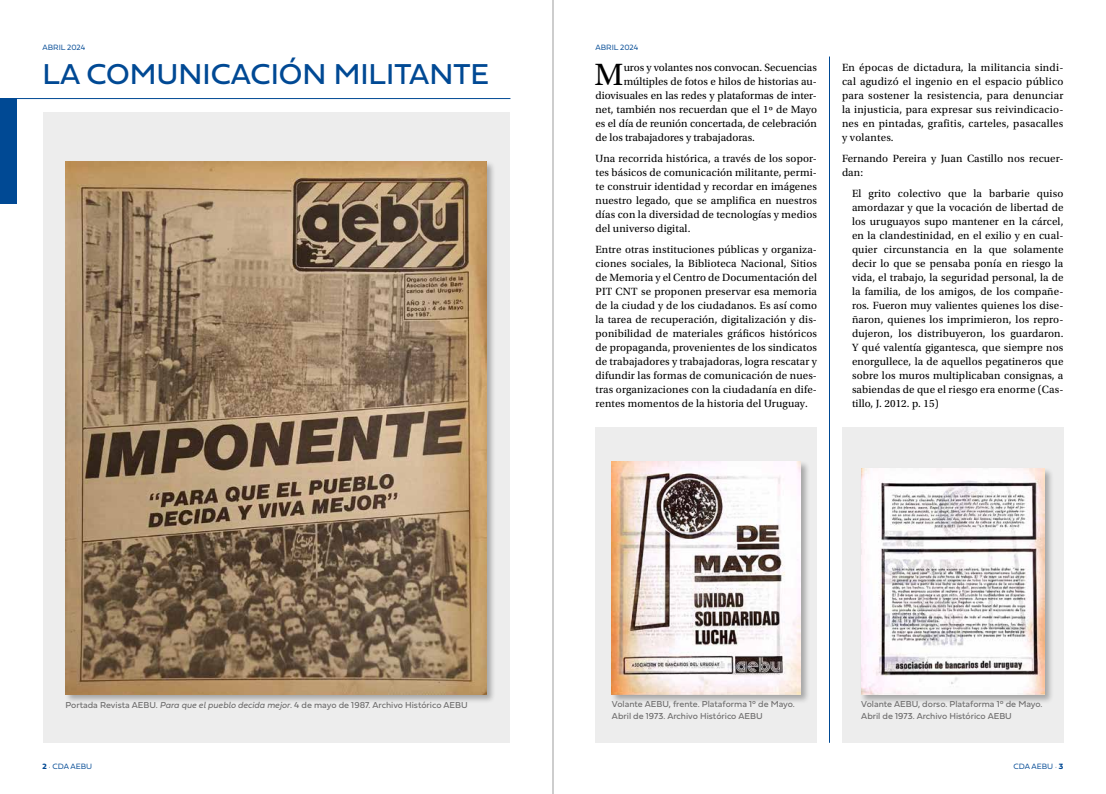
<style>
.page{position:relative;width:1106px;height:794px;background:#fff}
.page>*{position:absolute;margin:0;border:0;box-sizing:border-box;transform-origin:0 0}
.t1{font:32.4px "Utopia Std";color:#000}
.t2{font:30px "Fieldwork Geo Regular";color:#004994}
.t3{font:11px/14px "Utopia Std";letter-spacing:.005em;color:#000;text-align:justify}
.t4{font:9px/12px "Fieldwork Hum";color:#706f6f}
.t5{font:8px "Fieldwork Geo Light";color:#004994}
.s1{font-family:"Fieldwork";font-style:italic}
.s2{font-family:"Fieldwork Geo Bold"}
</style>
<div class="page">
<div style="left:43px;top:113px;width:466px;height:630px;background:#ededed"></div>
<div style="left:595px;top:428px;width:222px;height:315px;background:#ededed"></div>
<div style="left:842px;top:428px;width:221px;height:315px;background:#ededed"></div>
<hr style="left:0;top:98px;width:510px;height:1px;background:#004994">
<div style="left:0;top:98px;width:16px;height:105px;background:#004994"></div>
<hr style="left:829px;top:57px;width:1px;height:686px;background:#004994">
<div style="left:64px;top:161px;width:432px;height:543px;background:#000;opacity:.3"></div>
<img style="left:65px;top:162px;width:421px;height:532px">
<div style="left:610px;top:460px;width:200px;height:244px;background:#000;opacity:.3"></div>
<img style="left:612px;top:462px;width:188px;height:232px">
<div style="left:859px;top:467px;width:194px;height:237px;background:#000;opacity:.3"></div>
<img style="left:861px;top:469px;width:183px;height:225px">
<hr style="left:552px;top:0;width:1px;height:794px;background:#9d9d9c">
<p class="t5" style="left:43px;top:41px;width:44px">ABRIL 2024</p>
<p class="t5" style="left:595px;top:41px;width:44px">ABRIL 2024</p>
<h2 class="t2" style="left:43px;top:51px;width:448px">LA COMUNICACIÓN MILITANTE</h2>
<h1 class="t1" style="left:594px;top:57px;width:31px">M</h1>
<p class="t3" style="left:623px;top:60px;width:195px">uros y volantes nos convocan. Secuencias</p>
<p class="t3" style="left:623px;top:74px;width:195px">múltiples de fotos e hilos de historias au-</p>
<p class="t3" style="left:595px;top:88px;width:223px">diovisuales en las redes y plataformas de inter-</p>
<p class="t3" style="left:595px;top:102px;width:223px">net, también nos recuerdan que el 1º de Mayo</p>
<p class="t3" style="left:595px;top:116px;width:223px">es el día de reunión concertada, de celebración</p>
<p class="t3" style="left:595px;top:130px;width:161px">de los trabajadores y trabajadoras.</p>
<p class="t3" style="left:595px;top:151px;width:223px">Una recorrida histórica, a través de los sopor&shy;tes básicos de comunicación militante, permi&shy;te construir identidad y recordar en imágenes nuestro legado, que se amplifica en nuestros días con la diversidad de tecnologías y medios del universo digital.</p>
<p class="t3" style="left:595px;top:242px;width:223px">Entre otras instituciones públicas y organiza&shy;ciones sociales, la Biblioteca Nacional, Sitios de Memoria y el Centro de Documentación del PIT CNT se proponen preservar esa memoria de la ciudad y de los ciudadanos. Es así como la tarea de recuperación, digitalización y dis&shy;ponibilidad de materiales gráficos históricos de propaganda, provenientes de los sindicatos de trabajadores y trabajadoras, logra rescatar y difundir las formas de comunicación de nues&shy;tras organizaciones con la ciudadanía en dife&shy;rentes momentos de la historia del Uruguay.</p>
<p class="t3" style="left:842px;top:60px;width:223px">En épocas de dictadura, la militancia sindi&shy;cal agudizó el ingenio en el espacio público para sostener la resistencia, para denunciar la injusticia, para expresar sus reivindicacio&shy;nes en pintadas, grafitis, carteles, pasacalles y volantes.</p>
<p class="t3" style="left:842px;top:151px;width:223px">Fernando Pereira y Juan Castillo nos recuer&shy;dan:</p>
<p class="t3" style="left:852px;top:186px;width:213px">El grito colectivo que la barbarie quiso amordazar y que la vocación de libertad de los uruguayos supo mantener en la cárcel, en la clandestinidad, en el exilio y en cual&shy;quier circunstancia en la que solamente decir lo que se pensaba ponía en riesgo la vida, el trabajo, la seguridad personal, la de la familia, de los amigos, de los compañe&shy;ros. Fueron muy valientes quienes los dise&shy;ñaron, quienes los imprimieron, los repro&shy;dujeron, los distribuyeron, los guardaron.<br>Y qué valentía gigantesca, que siempre nos enorgullece, la de aquellos pegatineros que sobre los muros multiplicaban consignas, a sabiendas de que el riesgo era enorme (Cas&shy;tillo, J. 2012. p. 15)</p>
<p class="t4" style="left:65px;top:698px;width:404px">Portada Revista AEBU. <span class="s1">Para que el pueblo decida mejor</span>. 4 de mayo de 1987. Archivo Histórico AEBU</p>
<p class="t4" style="left:612px;top:697px;width:184px">Volante AEBU, frente. Plataforma 1° de Mayo.<br>Abril de 1973. Archivo Histórico AEBU</p>
<p class="t4" style="left:861px;top:697px;width:183px">Volante AEBU, dorso. Plataforma 1° de Mayo.<br>Abril de 1973. Archivo Histórico AEBU</p>
<p class="t5" style="left:43px;top:760px;width:51px"><span class="s2">2</span> · CDA AEBU</p>
<p class="t5" style="left:1013px;top:760px;width:51px">CDA AEBU · <span class="s2">3</span></p>
</div>
